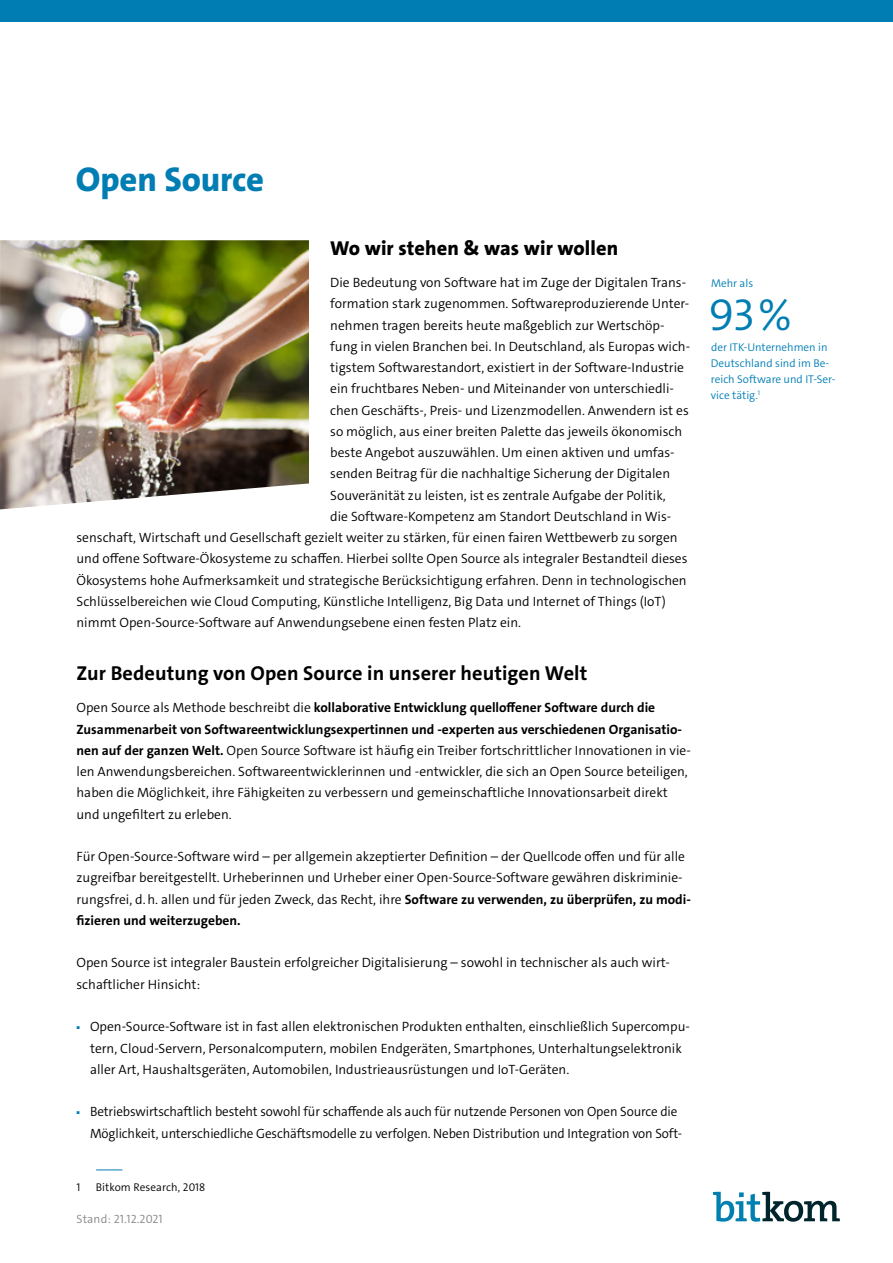
<style>
.page{position:relative;width:893px;height:1263px;background:#fff}
.page>*{position:absolute;margin:0;border:0;box-sizing:border-box;transform-origin:0 0}
.t1{font:300 45px "The Sans C4 s";color:#007eb4}
.t2{font:800 34.5px "The Sans C4 s";letter-spacing:-.005em;color:#007eb4}
.t3{font:700 20.25px "The Sans C4 s";letter-spacing:.005em;color:#000}
.t4{font:800 20.25px "The Sans C4 s";letter-spacing:.005em;color:#000}
.t5{font:300 13.5px/21.3px "The Sans C4 s";color:#000}
.t6{font:300 12px "The Sans C4 s";letter-spacing:.01em;color:#87888a}
.t7{font:300 11.25px/15.9px "The Sans C4 s";color:#007eb4}
.t8{font:300 11.25px "The Sans C4 s";letter-spacing:.01em;color:#000}
.t9{font:300 4.2px "The Sans C4 s";color:#007eb4}
.s1{font-weight:700}
</style>
<div class="page">
<div style="left:0;top:0;width:893px;height:21px;background:#007eb4"></div>
<svg style="left:713px;top:1192px;width:127px;height:30px"></svg>
<img style="left:0;top:240px;width:309px;height:269px">
<svg style="left:96px;top:1169px;width:26px;height:1px"></svg>
<h2 class="t2" style="left:76px;top:158px;width:190px">Open Source</h2>
<h3 class="t4" style="left:330px;top:235px;width:289px">Wo wir stehen &amp; was wir wollen</h3>
<p class="t5" style="left:330px;top:272px;width:357px">Die Bedeutung von Software hat im Zuge der Digitalen Trans-</p>
<p class="t5" style="left:330px;top:293px;width:361px">formation stark zugenommen. Softwareproduzierende Unter-</p>
<p class="t5" style="left:330px;top:314px;width:336px">nehmen tragen bereits heute maßgeblich zur Wertschöp-</p>
<p class="t5" style="left:330px;top:336px;width:361px">fung in vielen Branchen bei. In Deutschland, als Europas wich-</p>
<p class="t5" style="left:330px;top:357px;width:355px">tigstem Softwarestandort, existiert in der Software-Industrie</p>
<p class="t5" style="left:330px;top:378px;width:345px">ein fruchtbares Neben- und Miteinander von unterschiedli-</p>
<p class="t5" style="left:330px;top:399px;width:360px">chen Geschäfts-, Preis- und Lizenzmodellen. Anwendern ist es</p>
<p class="t5" style="left:330px;top:421px;width:353px">so möglich, aus einer breiten Palette das jeweils ökonomisch</p>
<p class="t5" style="left:330px;top:442px;width:346px">beste Angebot auszuwählen. Um einen aktiven und umfas-</p>
<p class="t5" style="left:330px;top:463px;width:341px">senden Beitrag für die nachhaltige Sicherung der Digitalen</p>
<p class="t5" style="left:330px;top:485px;width:337px">Souveränität zu leisten, ist es zentrale Aufgabe der Politik,</p>
<p class="t5" style="left:330px;top:506px;width:343px">die Software-Kompetenz am Standort Deutschland in Wis-</p>
<p class="t5" style="left:77px;top:527px;width:603px">senschaft, Wirtschaft und Gesellschaft gezielt weiter zu stärken, für einen fairen Wettbewerb zu sorgen</p>
<p class="t5" style="left:77px;top:548px;width:612px">und offene Software-Ökosysteme zu schaffen. Hierbei sollte Open Source als integraler Bestandteil dieses</p>
<p class="t5" style="left:77px;top:570px;width:612px">Ökosystems hohe Aufmerksamkeit und strategische Berücksichtigung erfahren. Denn in technologischen</p>
<p class="t5" style="left:77px;top:591px;width:591px">Schlüsselbereichen wie Cloud Computing, Künstliche Intelligenz, Big Data und Internet of Things (IoT)</p>
<p class="t5" style="left:77px;top:612px;width:446px">nimmt Open-Source-Software auf Anwendungsebene einen festen Platz ein.</p>
<h3 class="t3" style="left:77px;top:660px;width:512px">Zur Bedeutung von Open Source in unserer heutigen Welt</h3>
<p class="t5" style="left:77px;top:697px;width:616px">Open Source als Methode beschreibt die <span class="s1">kollaborative Entwicklung quelloffener Software durch die Zusammenarbeit von Softwareentwicklungsexpertinnen und -experten aus verschiedenen Organisatio&shy;nen auf der ganzen Welt.</span> Open Source Software ist häufig ein Treiber fortschrittlicher Innovationen in vie&shy;len Anwendungsbereichen. Softwareentwicklerinnen und -entwickler, die sich an Open Source beteiligen, haben die Möglichkeit, ihre Fähigkeiten zu verbessern und gemeinschaftliche Innovationsarbeit direkt und ungefiltert zu erleben.</p>
<p class="t5" style="left:77px;top:846px;width:616px">Für Open-Source-Software wird – per allgemein akzeptierter Definition – der Quellcode offen und für alle zugreifbar bereitgestellt. Urheberinnen und Urheber einer Open-Source-Software gewähren diskriminie&shy;rungsfrei, d.h. allen und für jeden Zweck, das Recht, ihre <span class="s1">Software zu verwenden, zu überprüfen, zu modi&shy;fizieren und weiterzugeben.</span></p>
<p class="t5" style="left:77px;top:952px;width:595px">Open Source ist integraler Baustein erfolgreicher Digitalisierung – sowohl in technischer als auch wirt&shy;schaftlicher Hinsicht:</p>
<p class="t9" style="left:77px;top:1024px;width:5px">◼</p>
<p class="t5" style="left:90px;top:1016px;width:601px">Open-Source-Software ist in fast allen elektronischen Produkten enthalten, einschließlich Supercompu&shy;tern, Cloud-Servern, Personalcomputern, mobilen Endgeräten, Smartphones, Unterhaltungselektronik aller Art, Haushaltsgeräten, Automobilen, Industrieausrüstungen und IoT-Geräten.</p>
<p class="t9" style="left:77px;top:1109px;width:5px">◼</p>
<p class="t5" style="left:90px;top:1101px;width:594px">Betriebswirtschaftlich besteht sowohl für schaffende als auch für nutzende Personen von Open Source die<br>Möglichkeit, unterschiedliche Geschäftsmodelle zu verfolgen. Neben Distribution und Integration von Soft-</p>
<p class="t8" style="left:77px;top:1180px;width:5px">1</p>
<p class="t8" style="left:96px;top:1180px;width:111px">Bitkom Research, 2018</p>
<p class="t6" style="left:77px;top:1211px;width:88px">Stand: 21.12.2021</p>
<p class="t7" style="left:711px;top:275px;width:44px">Mehr als</p>
<h1 class="t1" style="left:709px;top:285px;width:84px">93%</h1>
<p class="t7" style="left:711px;top:339px;width:126px">der ITK-Unternehmen in<br>Deutschland sind im Be&shy;reich Software und IT-Ser&shy;vice tätig.<sup>1</sup></p>
</div>
